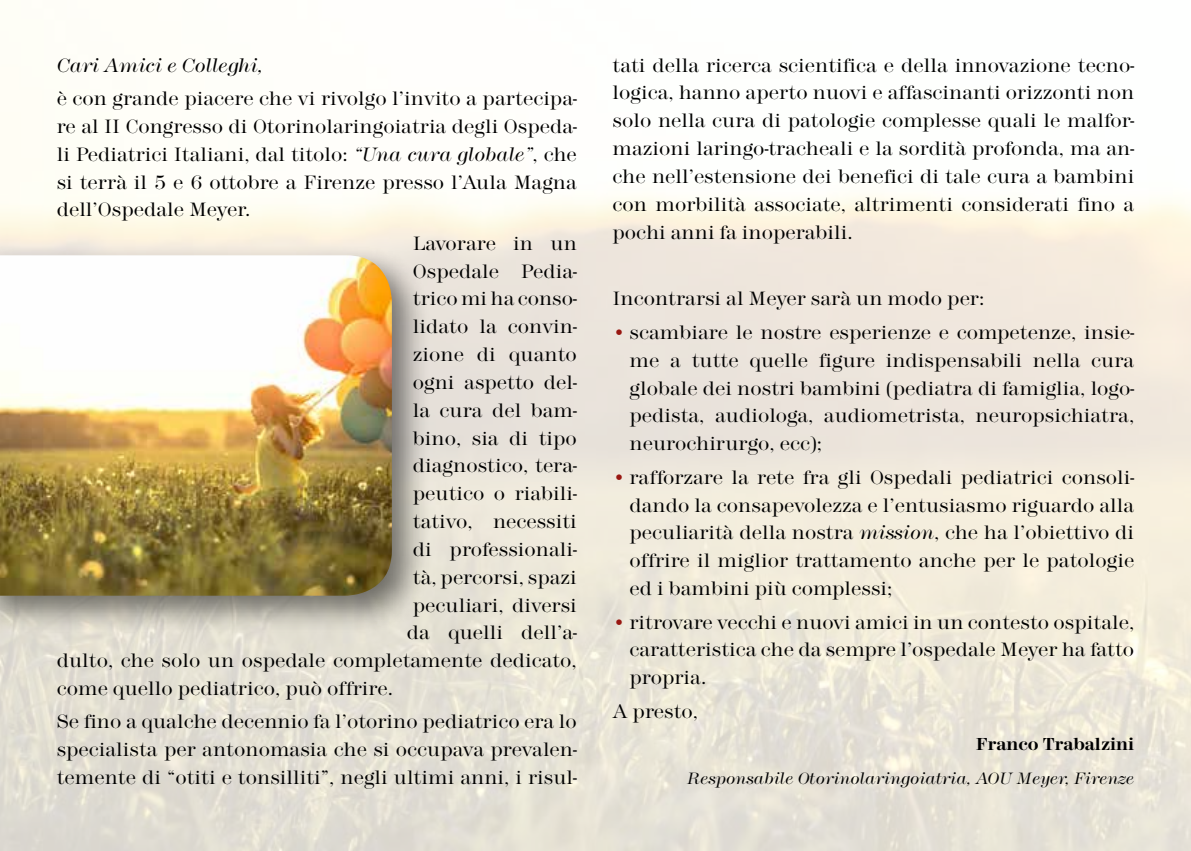
<style>
.page{position:relative;width:1191px;height:851px;background:#fff}
.page>*{position:absolute;margin:0;border:0;box-sizing:border-box;transform-origin:0 0}
.t1{font:300 20px/27.8px "Modern Two Sixtn ITC";color:#000;text-align:justify}
.t2{font:italic 300 20px "Modern Two Sixtn ITC";color:#000}
.t3{font:700 18px "Modern Two Sixtn ITC";color:#000}
.t4{font:italic 300 17px "Modern Two Sixtn ITC";color:#000}
.s1{font-style:italic}
.s2{color:#981711}
</style>
<div class="page">
<div style="left:0;top:244px;width:431px;height:391px;background:#000;opacity:.5"></div>
<img style="left:0;top:255px;width:392px;height:340px">
<p class="t2" style="left:57px;top:54px;width:208px">Cari Amici e Colleghi,</p>
<p class="t1" style="left:57px;top:85px;width:522px">è con grande piacere che vi rivolgo l’invito a partecipa&shy;re al II Congresso di Otorinolaringoiatria degli Ospeda&shy;li Pediatrici Italiani, dal titolo: <span class="s1">“Una cura globale”</span>, che si terrà il 5 e 6 ottobre a Firenze presso l’Aula Magna dell’Ospedale Meyer.</p>
<p class="t1" style="left:413px;top:229px;width:165px">Lavorare in un</p>
<p class="t1" style="left:413px;top:257px;width:166px">Ospedale Pedia-</p>
<p class="t1" style="left:413px;top:285px;width:166px">trico mi ha conso-</p>
<p class="t1" style="left:413px;top:313px;width:166px">lidato la convin-</p>
<p class="t1" style="left:413px;top:341px;width:166px">zione di quanto</p>
<p class="t1" style="left:413px;top:368px;width:166px">ogni aspetto del-</p>
<p class="t1" style="left:413px;top:396px;width:166px">la cura del bam-</p>
<p class="t1" style="left:413px;top:424px;width:165px">bino, sia di tipo</p>
<p class="t1" style="left:413px;top:452px;width:165px">diagnostico, tera-</p>
<p class="t1" style="left:413px;top:480px;width:166px">peutico o riabili-</p>
<p class="t1" style="left:413px;top:507px;width:166px">tativo, necessiti</p>
<p class="t1" style="left:413px;top:535px;width:166px">di professionali-</p>
<p class="t1" style="left:413px;top:563px;width:165px">tà, percorsi, spazi</p>
<p class="t1" style="left:413px;top:591px;width:165px">peculiari, diversi</p>
<p class="t1" style="left:407px;top:619px;width:172px">da quelli dell’a-</p>
<p class="t1" style="left:57px;top:646px;width:522px">dulto, che solo un ospedale completamente dedicato,</p>
<p class="t1" style="left:57px;top:674px;width:338px">come quello pediatrico, può offrire.</p>
<p class="t1" style="left:57px;top:708px;width:522px">Se fino a qualche decennio fa l’otorino pediatrico era lo specialista per antonomasia che si occupava prevalen&shy;temente di “otiti e tonsilliti”, negli ultimi anni, i risul-</p>
<p class="t1" style="left:612px;top:51px;width:523px">tati della ricerca scientifica e della innovazione tecno&shy;logica, hanno aperto nuovi e affascinanti orizzonti non solo nella cura di patologie complesse quali le malfor&shy;mazioni laringo-tracheali e la sordità profonda, ma an&shy;che nell’estensione dei benefici di tale cura a bambini con morbilità associate, altrimenti considerati fino a pochi anni fa inoperabili.</p>
<p class="t1" style="left:612px;top:285px;width:373px">Incontrarsi al Meyer sarà un modo per:</p>
<p class="t1" style="left:629px;top:319px;width:506px;text-indent:-17px"><span class="s2">•</span> scambiare le nostre esperienze e competenze, insie&shy;me a tutte quelle figure indispensabili nella cura globale dei nostri bambini (pediatra di famiglia, logo&shy;pedista, audiologa, audiometrista, neuropsichiatra, neurochirurgo, ecc);</p>
<p class="t1" style="left:629px;top:463px;width:506px;text-indent:-17px"><span class="s2">•</span> rafforzare la rete fra gli Ospedali pediatrici consoli&shy;dando la consapevolezza e l’entusiasmo riguardo alla peculiarità della nostra <span class="s1">mission</span>, che ha l’obiettivo di offrire il miglior trattamento anche per le patologie ed i bambini più complessi;</p>
<p class="t1" style="left:629px;top:608px;width:506px;text-indent:-17px"><span class="s2">•</span> ritrovare vecchi e nuovi amici in un contesto ospitale, caratteristica che da sempre l’ospedale Meyer ha fatto propria.</p>
<p class="t1" style="left:612px;top:697px;width:87px">A presto,</p>
<p class="t3" style="left:976px;top:734px;width:160px">Franco Trabalzini</p>
<p class="t4" style="left:687px;top:768px;width:449px">Responsabile Otorinolaringoiatria, AOU Meyer, Firenze</p>
</div>
